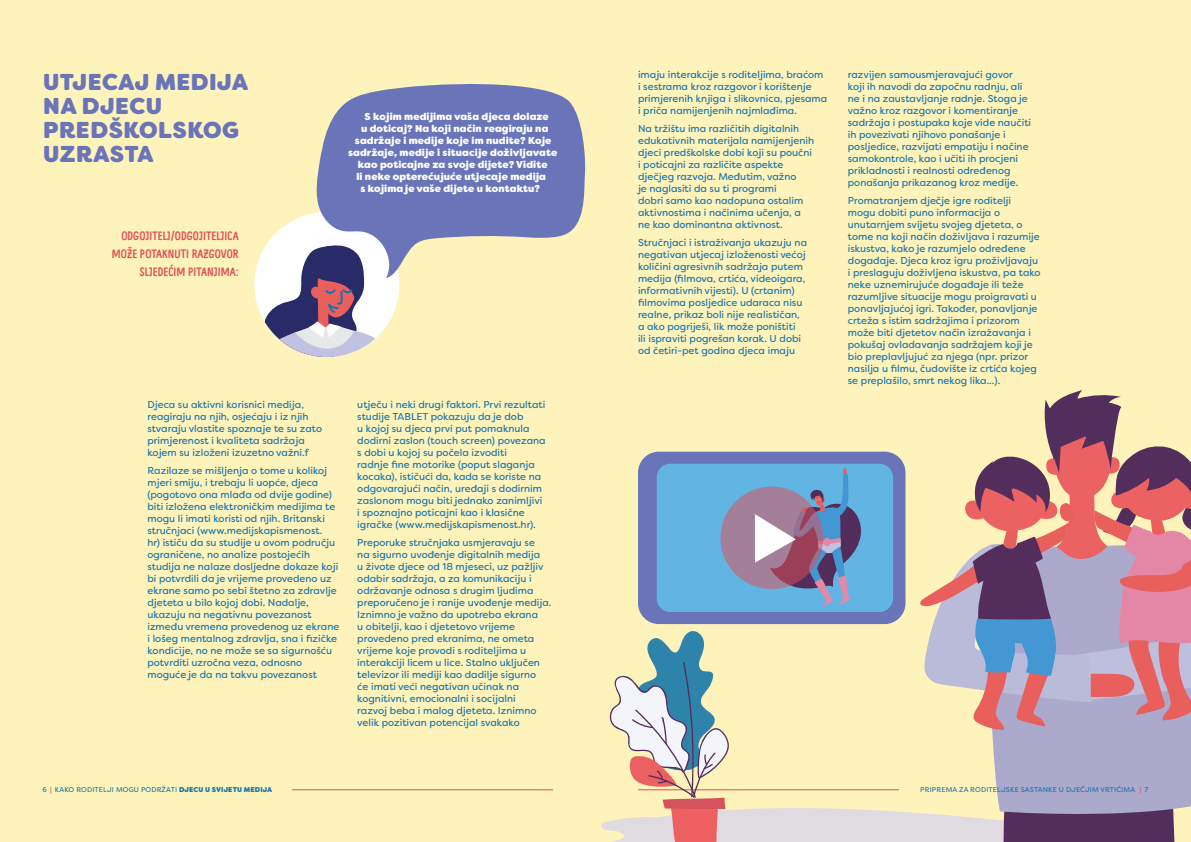
<style>
.page{position:relative;width:1191px;height:842px;background:#fff3bc}
.page>*{position:absolute;margin:0;border:0;box-sizing:border-box;transform-origin:0 0}
.t1{font:800 23px/24px "Filson Soft";letter-spacing:.02em;color:#6975b8}
.t2{font:700 condensed 12px/18px "Supernett";letter-spacing:.01em;color:#e04e56;text-align:right}
.t3{font:10px/12px "Filson Soft";color:#1776ad}
.t4{font:800 10px "Filson Soft";letter-spacing:.01em;color:#fff}
.t5{font:7px "Filson Soft";letter-spacing:.02em;color:#1776ad}
.s1{color:#e04e56}
.s2{font-weight:800}
</style>
<div class="page">
<hr style="left:292px;top:789px;width:261px;height:1px;background:#e04e56">
<div style="left:254px;top:212px;width:145px;height:145px;background:#fff;border-radius:50%"></div>
<svg style="left:254px;top:245px;width:145px;height:112px"></svg>
<svg style="left:315px;top:84px;width:271px;height:194px;fill:#6975b8"></svg>
<svg style="left:601px;top:390px;width:590px;height:452px"></svg>
<h1 class="t1" style="left:43px;top:70px;width:207px">UTJECAJ MEDIJA<br>NA DJECU<br>PREDŠKOLSKOG<br>UZRASTA</h1>
<p class="t2" style="left:112px;top:226px;width:128px">ODGOJITELJ/ODGOJITELJICA<br>MOŽE POTAKNUTI RAZGOVOR<br>SLJEDEĆIM PITANJIMA:</p>
<p class="t4" style="left:364px;top:110px;width:186px">S kojim medijima vaša djeca dolaze</p>
<p class="t4" style="left:361px;top:122px;width:189px">u doticaj? Na koji način reagiraju na</p>
<p class="t4" style="left:355px;top:134px;width:198px">sadržaje i medije koje im nudite? Koje</p>
<p class="t4" style="left:348px;top:146px;width:211px">sadržaje, medije i situacije doživljavate</p>
<p class="t4" style="left:358px;top:158px;width:191px">kao poticajne za svoje dijete? Vidite</p>
<p class="t4" style="left:356px;top:170px;width:191px">li neke opterećujuće utjecaje medija</p>
<p class="t4" style="left:360px;top:182px;width:181px">s kojima je vaše dijete u kontaktu?</p>
<p class="t3" style="left:147px;top:399px;width:176px">Djeca su aktivni korisnici medija, reagiraju na njih, osjećaju i iz njih stvaraju vlastite spoznaje te su zato primjerenost i kvaliteta sadržaja kojem su izloženi izuzetno važni.f</p>
<p class="t3" style="left:147px;top:465px;width:193px">Razilaze se mišljenja o tome u kolikoj mjeri smiju, i trebaju li uopće, djeca (pogotovo ona mlađa od dvije godine) biti izložena elektroničkim medijima te mogu li imati koristi od njih. Britanski stručnjaci (www.medijskapismenost.<br>hr) ističu da su studije u ovom području ograničene, no analize postojećih studija ne nalaze dosljedne dokaze koji bi potvrdili da je vrijeme provedeno uz ekrane samo po sebi štetno za zdravlje djeteta u bilo kojoj dobi. Nadalje, ukazuju na negativnu povezanost između vremena provedenog uz ekrane i lošeg mentalnog zdravlja, sna i fizičke kondicije, no ne može se sa sigurnošću potvrditi uzročna veza, odnosno moguće je da na takvu povezanost</p>
<p class="t3" style="left:357px;top:399px;width:190px">utječu i neki drugi faktori. Prvi rezultati studije TABLET pokazuju da je dob<br>u kojoj su djeca prvi put pomaknula dodirni zaslon (touch screen) povezana s dobi u kojoj su počela izvoditi<br>radnje fine motorike (poput slaganja kocaka), ističući da, kada se koriste na odgovarajući način, uređaji s dodirnim zaslonom mogu biti jednako zanimljivi i spoznajno poticajni kao i klasične igračke (www.medijskapismenost.hr).</p>
<p class="t3" style="left:357px;top:537px;width:196px">Preporuke stručnjaka usmjeravaju se<br>na sigurno uvođenje digitalnih medija<br>u živote djece od 18 mjeseci, uz pažljiv odabir sadržaja, a za komunikaciju i održavanje odnosa s drugim ljudima preporučeno je i ranije uvođenje medija.<br>Iznimno je važno da upotreba ekrana<br>u obitelji, kao i djetetovo vrijeme provedeno pred ekranima, ne ometa vrijeme koje provodi s roditeljima u interakciji licem u lice. Stalno uključen televizor ili mediji kao dadilje sigurno<br>će imati veći negativan učinak na kognitivni, emocionalni i socijalni<br>razvoj beba i malog djeteta. Iznimno velik pozitivan potencijal svakako</p>
<p class="t3" style="left:638px;top:69px;width:191px">imaju interakcije s roditeljima, braćom i sestrama kroz razgovor i korištenje primjerenih knjiga i slikovnica, pjesama i priča namijenjenih najmlađima.</p>
<p class="t3" style="left:638px;top:123px;width:177px">Na tržištu ima različitih digitalnih edukativnih materijala namijenjenih djeci predškolske dobi koji su poučni i poticajni za različite aspekte dječjeg razvoja. Međutim, važno<br>je naglasiti da su ti programi<br>dobri samo kao nadopuna ostalim aktivnostima i načinima učenja, a ne kao dominantna aktivnost.</p>
<p class="t3" style="left:638px;top:237px;width:171px">Stručnjaci i istraživanja ukazuju na negativan utjecaj izloženosti većoj količini agresivnih sadržaja putem medija (filmova, crtića, videoigara, informativnih vijesti). U (crtanim) filmovima posljedice udaraca nisu realne, prikaz boli nije realističan, a ako pogriješi, lik može poništiti<br>ili ispraviti pogrešan korak. U dobi od četiri-pet godina djeca imaju</p>
<p class="t3" style="left:848px;top:69px;width:185px">razvijen samousmjeravajući govor koji ih navodi da započnu radnju, ali ne i na zaustavljanje radnje. Stoga je važno kroz razgovor i komentiranje sadržaja i postupaka koje vide naučiti ih povezivati njihovo ponašanje i posljedice, razvijati empatiju i načine samokontrole, kao i učiti ih procjeni prikladnosti i realnosti određenog ponašanja prikazanog kroz medije.</p>
<p class="t3" style="left:848px;top:195px;width:194px">Promatranjem dječje igre roditelji mogu dobiti puno informacija o unutarnjem svijetu svojeg djeteta, o tome na koji način doživljava i razumije iskustva, kako je razumjelo određene događaje. Djeca kroz igru proživljavaju i preslaguju doživljena iskustva, pa tako neke uznemirujuće događaje ili teže razumljive situacije mogu proigravati u ponavljajućoj igri. Također, ponavljanje crteža s istim sadržajima i prizorom može biti djetetov način izražavanja i pokušaj ovladavanja sadržajem koji je bio preplavljujuć za njega (npr. prizor nasilja u filmu, čudovište iz crtića kojeg se preplašilo, smrt nekog lika...).</p>
<p class="t5" style="left:43px;top:785px;width:231px">6 <span class="s1">|</span> KAKO RODITELJI MOGU PODRŽATI <span class="s2">DJECU U SVIJETU MEDIJA</span></p>
<p class="t5" style="left:920px;top:785px;width:230px">PRIPREMA ZA RODITELJSKE SASTANKE U DJEČJIM VRTIĆIMA <span class="s1">|</span> 7</p>
</div>
